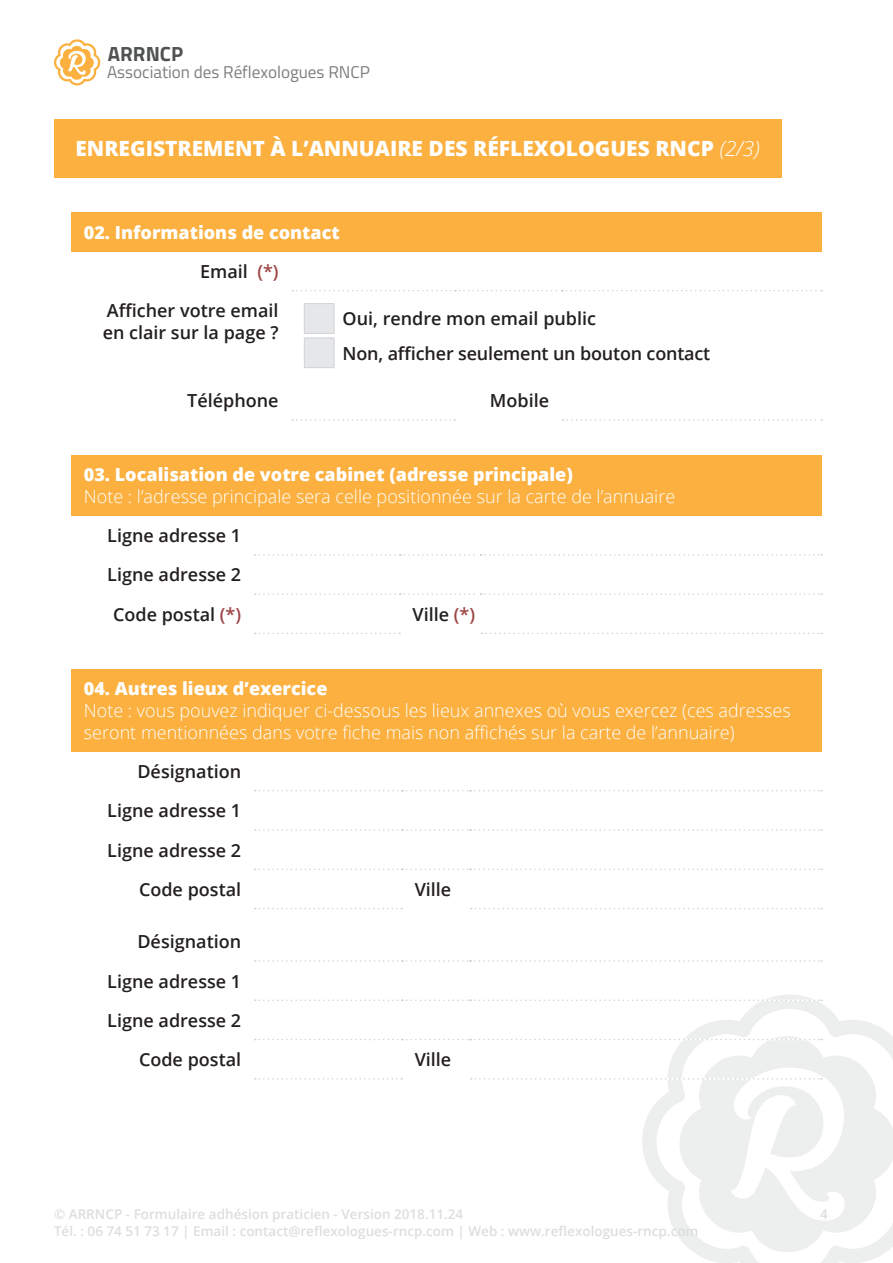
<style>
.page{position:relative;width:893px;height:1263px;background:#fff}
.page>*{position:absolute;margin:0;border:0;box-sizing:border-box;transform-origin:0 0}
.t1{font:800 21px "Open Sans";color:#fff}
.t2{font:700 20.55px "Titillium";color:#4f5152}
.t3{font:600 18px/21.6px "Open Sans";color:#231f20}
.t4{font:300 18px/21.6px "Open Sans";color:#fff}
.t5{font:800 18px "Open Sans";color:#fff}
.t6{font:17.1px "Titillium";color:#7c7f80}
.t7{font:600 13.5px "Open Sans";color:#dddee0}
.s1{font-weight:300;font-style:italic}
.s2{color:#9e4545}
</style>
<div class="page">
<svg style="left:642px;top:995px;width:240px;height:268px"></svg>
<svg style="left:672px;top:1029px;width:221px;height:230px;fill:#edeeee"></svg>
<svg style="left:54px;top:39px;width:46px;height:46px"></svg>
<div style="left:71px;top:455px;width:751px;height:60px;background:#fbb03f"></div>
<svg style="left:255px;top:554px;width:567px;height:2px"></svg>
<svg style="left:255px;top:633px;width:145px;height:1px"></svg>
<svg style="left:255px;top:593px;width:567px;height:2px"></svg>
<svg style="left:481px;top:633px;width:341px;height:1px"></svg>
<div style="left:71px;top:669px;width:751px;height:82px;background:#fbb03f"></div>
<svg style="left:255px;top:829px;width:567px;height:2px"></svg>
<svg style="left:255px;top:868px;width:567px;height:2px"></svg>
<svg style="left:255px;top:908px;width:147px;height:1px"></svg>
<svg style="left:471px;top:908px;width:351px;height:1px"></svg>
<svg style="left:255px;top:960px;width:567px;height:2px"></svg>
<svg style="left:255px;top:999px;width:567px;height:2px"></svg>
<svg style="left:255px;top:1078px;width:147px;height:1px"></svg>
<svg style="left:255px;top:1039px;width:567px;height:1px"></svg>
<svg style="left:471px;top:1078px;width:351px;height:1px"></svg>
<svg style="left:255px;top:790px;width:567px;height:1px"></svg>
<div style="left:54px;top:119px;width:727px;height:59px;background:#fbb03f"></div>
<div style="left:71px;top:212px;width:751px;height:39px;background:#fbb03f"></div>
<svg style="left:292px;top:290px;width:530px;height:1px"></svg>
<svg style="left:292px;top:419px;width:163px;height:2px"></svg>
<svg style="left:563px;top:419px;width:259px;height:2px"></svg>
<hr style="left:304px;top:303px;width:30px;height:1px;background:#d1d2d4">
<svg style="left:304px;top:304px;width:31px;height:64px;background:#e5e6e8"></svg>
<p class="t2" style="left:108px;top:38px;width:77px">ARRNCP</p>
<p class="t6" style="left:107px;top:60px;width:264px">Association des Réflexologues RNCP</p>
<p class="t1" style="left:75px;top:133px;width:686px">ENREGISTREMENT À L’ANNUAIRE DES RÉFLEXOLOGUES RNCP <span class="s1">(2/3)</span></p>
<p class="t5" style="left:84px;top:218px;width:257px">02. Informations de contact</p>
<p class="t3" style="left:200px;top:260px;width:80px">Email <span class="s2">(*)</span></p>
<p class="t3" style="left:103px;top:299px;width:177px">Afficher votre email en clair sur la page ?</p>
<p class="t3" style="left:343px;top:308px;width:255px">Oui, rendre mon email public</p>
<p class="t3" style="left:343px;top:342px;width:369px">Non, afficher seulement un bouton contact</p>
<p class="t3" style="left:187px;top:389px;width:93px">Téléphone</p>
<p class="t3" style="left:490px;top:389px;width:61px">Mobile</p>
<p class="t5" style="left:84px;top:461px;width:490px">03. Localisation de votre cabinet (adresse principale)</p>
<p class="t4" style="left:84px;top:485px;width:593px">Note : l’adresse principale sera celle positionnée sur la carte de l’annuaire</p>
<p class="t3" style="left:107px;top:524px;width:135px">Ligne adresse 1</p>
<p class="t3" style="left:107px;top:564px;width:135px">Ligne adresse 2</p>
<p class="t3" style="left:113px;top:603px;width:130px">Code postal <span class="s2">(*)</span></p>
<p class="t3" style="left:413px;top:603px;width:64px">Ville <span class="s2">(*)</span></p>
<p class="t5" style="left:84px;top:675px;width:245px">04. Autres lieux d’exercice</p>
<p class="t4" style="left:84px;top:699px;width:708px">Note : vous pouvez indiquer ci-dessous les lieux annexes où vous exercez (ces adresses seront mentionnées dans votre fiche mais non affichés sur la carte de l’annuaire)</p>
<p class="t3" style="left:137px;top:760px;width:105px">Désignation</p>
<p class="t3" style="left:107px;top:799px;width:135px">Ligne adresse 1</p>
<p class="t3" style="left:107px;top:839px;width:135px">Ligne adresse 2</p>
<p class="t3" style="left:139px;top:878px;width:104px">Code postal</p>
<p class="t3" style="left:415px;top:878px;width:38px">Ville</p>
<p class="t3" style="left:137px;top:930px;width:105px">Désignation</p>
<p class="t3" style="left:107px;top:970px;width:135px">Ligne adresse 1</p>
<p class="t3" style="left:107px;top:1009px;width:135px">Ligne adresse 2</p>
<p class="t3" style="left:139px;top:1048px;width:104px">Code postal</p>
<p class="t3" style="left:415px;top:1048px;width:38px">Ville</p>
<p class="t7" style="left:54px;top:1205px;width:411px">© ARRNCP - Formulaire adhésion praticien - Version 2018.11.24</p>
<p class="t7" style="left:820px;top:1205px;width:9px">4</p>
<p class="t7" style="left:54px;top:1221px;width:646px">Tél. : 06 74 51 73 17 | Email : contact@reflexologues-rncp.com | Web : www.reflexologues-rncp.com</p>
</div>
